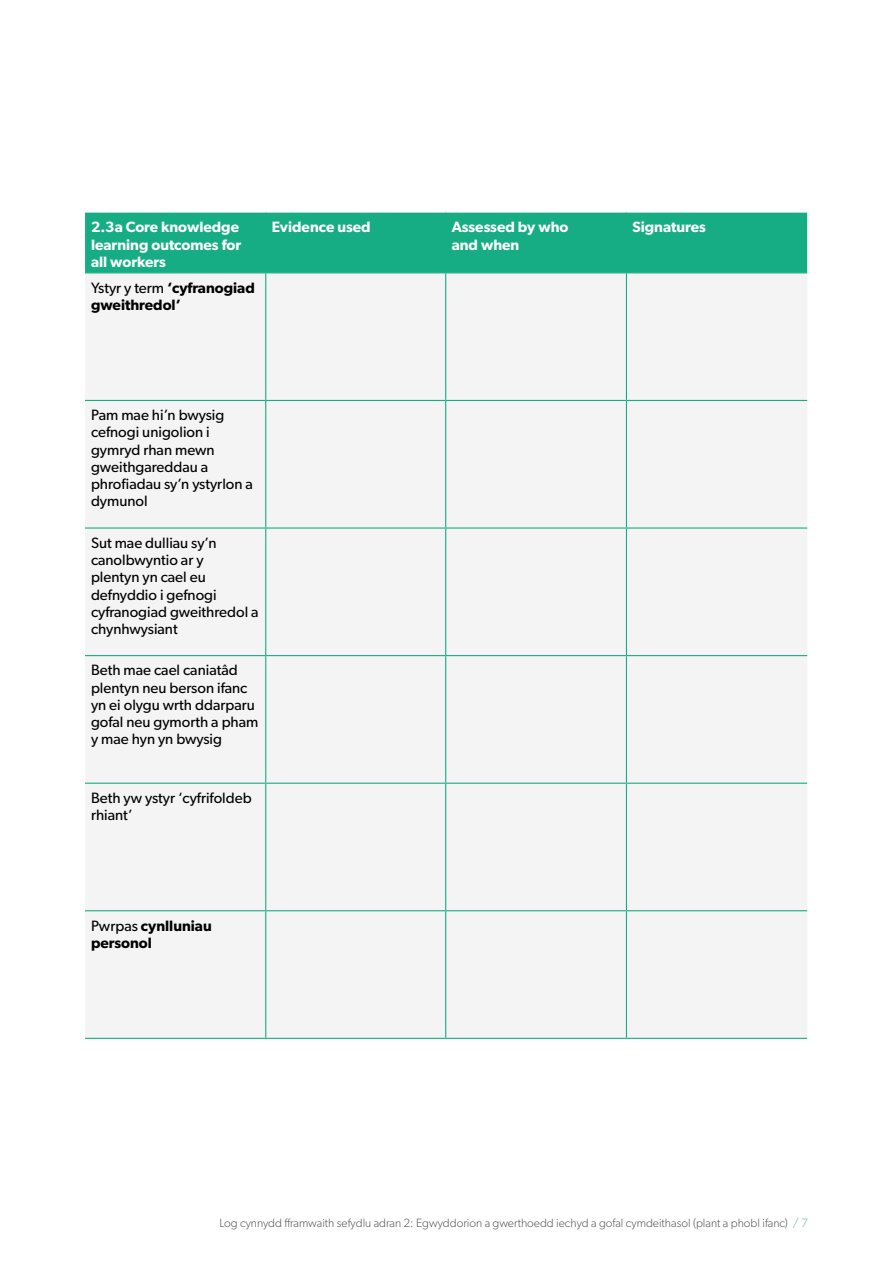
<style>
.page{position:relative;width:893px;height:1263px;background:#fff}
.page>*{position:absolute;margin:0;border:0;box-sizing:border-box;transform-origin:0 0}
.t1{font:15px/17.2px "Gibson";color:#000}
.t2{font:600 15px/17.2px "Gibson";color:#fff}
.t3{font:600 15px/17.2px "Gibson";color:#000}
.t4{font:300 12px "Gibson";color:#575756}
.s1{font-weight:400}
.s2{color:#69bd9d}
</style>
<div class="page">
<div style="left:85px;top:213px;width:722px;height:59px;background:#17ad84"></div>
<div style="left:85px;top:273px;width:722px;height:765px;background:#f4f4f4"></div>
<hr style="left:265px;top:213px;width:1px;height:59px;background:#17ad84">
<hr style="left:445px;top:213px;width:1px;height:59px;background:#17ad84">
<hr style="left:626px;top:213px;width:1px;height:59px;background:#17ad84">
<hr style="left:85px;top:272px;width:181px;height:1px;background:#17ad84">
<hr style="left:266px;top:272px;width:180px;height:1px;background:#17ad84">
<hr style="left:265px;top:273px;width:1px;height:127px;background:#17ad84">
<hr style="left:446px;top:272px;width:180px;height:1px;background:#17ad84">
<hr style="left:445px;top:273px;width:1px;height:127px;background:#17ad84">
<hr style="left:626px;top:272px;width:181px;height:1px;background:#17ad84">
<hr style="left:626px;top:273px;width:1px;height:127px;background:#17ad84">
<hr style="left:85px;top:400px;width:181px;height:1px;background:#17ad84">
<hr style="left:266px;top:400px;width:180px;height:1px;background:#17ad84">
<hr style="left:265px;top:401px;width:1px;height:126px;background:#17ad84">
<hr style="left:446px;top:400px;width:180px;height:1px;background:#17ad84">
<hr style="left:445px;top:401px;width:1px;height:126px;background:#17ad84">
<hr style="left:626px;top:400px;width:181px;height:1px;background:#17ad84">
<hr style="left:626px;top:401px;width:1px;height:126px;background:#17ad84">
<hr style="left:85px;top:527px;width:181px;height:2px;background:#17ad84">
<hr style="left:266px;top:527px;width:180px;height:2px;background:#17ad84">
<hr style="left:265px;top:529px;width:1px;height:126px;background:#17ad84">
<hr style="left:446px;top:527px;width:180px;height:2px;background:#17ad84">
<hr style="left:445px;top:529px;width:1px;height:126px;background:#17ad84">
<hr style="left:626px;top:527px;width:181px;height:2px;background:#17ad84">
<hr style="left:626px;top:529px;width:1px;height:126px;background:#17ad84">
<hr style="left:85px;top:655px;width:181px;height:1px;background:#17ad84">
<hr style="left:266px;top:655px;width:180px;height:1px;background:#17ad84">
<hr style="left:265px;top:656px;width:1px;height:127px;background:#17ad84">
<hr style="left:446px;top:655px;width:180px;height:1px;background:#17ad84">
<hr style="left:445px;top:656px;width:1px;height:127px;background:#17ad84">
<hr style="left:626px;top:655px;width:181px;height:1px;background:#17ad84">
<hr style="left:626px;top:656px;width:1px;height:127px;background:#17ad84">
<hr style="left:85px;top:783px;width:181px;height:1px;background:#17ad84">
<hr style="left:266px;top:783px;width:180px;height:1px;background:#17ad84">
<hr style="left:265px;top:784px;width:1px;height:126px;background:#17ad84">
<hr style="left:446px;top:783px;width:180px;height:1px;background:#17ad84">
<hr style="left:445px;top:784px;width:1px;height:126px;background:#17ad84">
<hr style="left:626px;top:783px;width:181px;height:1px;background:#17ad84">
<hr style="left:626px;top:784px;width:1px;height:126px;background:#17ad84">
<hr style="left:85px;top:910px;width:181px;height:1px;background:#17ad84">
<hr style="left:266px;top:910px;width:180px;height:1px;background:#17ad84">
<hr style="left:265px;top:911px;width:1px;height:127px;background:#17ad84">
<hr style="left:446px;top:910px;width:180px;height:1px;background:#17ad84">
<hr style="left:445px;top:911px;width:1px;height:127px;background:#17ad84">
<hr style="left:626px;top:910px;width:181px;height:1px;background:#17ad84">
<hr style="left:626px;top:911px;width:1px;height:127px;background:#17ad84">
<hr style="left:85px;top:1038px;width:181px;height:1px;background:#17ad84">
<hr style="left:266px;top:1038px;width:180px;height:1px;background:#17ad84">
<hr style="left:446px;top:1038px;width:180px;height:1px;background:#17ad84">
<hr style="left:626px;top:1038px;width:181px;height:1px;background:#17ad84">
<p class="t2" style="left:91px;top:218px;width:152px">2.3a Core knowledge learning outcomes for all workers</p>
<p class="t2" style="left:272px;top:218px;width:100px">Evidence used</p>
<p class="t2" style="left:452px;top:218px;width:118px">Assessed by who and when</p>
<p class="t2" style="left:632px;top:218px;width:75px">Signatures</p>
<p class="t3" style="left:91px;top:278px;width:165px"><span class="s1">Ystyr y term</span> ‘cyfranogiad gweithredol’</p>
<p class="t1" style="left:91px;top:406px;width:163px">Pam mae hi’n bwysig cefnogi unigolion i gymryd rhan mewn gweithgareddau a phrofiadau sy’n ystyrlon a dymunol</p>
<p class="t1" style="left:91px;top:534px;width:169px">Sut mae dulliau sy’n canolbwyntio ar y<br>plentyn yn cael eu defnyddio i gefnogi cyfranogiad gweithredol a chynhwysiant</p>
<p class="t1" style="left:91px;top:661px;width:169px">Beth mae cael caniatâd plentyn neu berson ifanc yn ei olygu wrth ddarparu gofal neu gymorth a pham y mae hyn yn bwysig</p>
<p class="t1" style="left:91px;top:789px;width:162px">Beth yw ystyr ‘cyfrifoldeb rhiant’</p>
<p class="t3" style="left:91px;top:916px;width:122px"><span class="s1">Pwrpas</span> cynlluniau personol</p>
<p class="t4" style="left:219px;top:1216px;width:590px">Log cynnydd fframwaith sefydlu adran 2: Egwyddorion a gwerthoedd iechyd a gofal cymdeithasol (plant a phobl ifanc) <span class="s2">/ 7</span></p>
</div>
